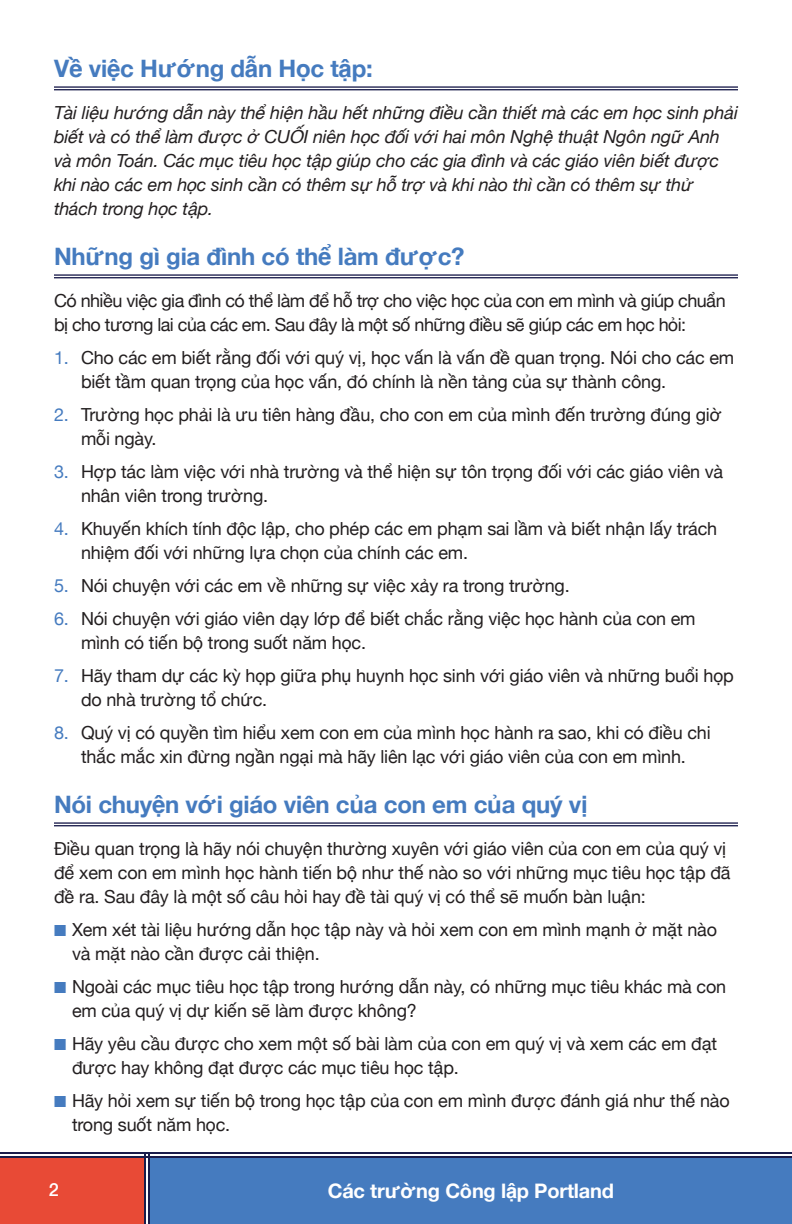
<style>
.page{position:relative;width:792px;height:1224px;background:#fff}
.page>*{position:absolute;margin:0;border:0;box-sizing:border-box;transform-origin:0 0}
.t1{font:700 24px "Helvetica Neue";letter-spacing:-.01em;color:#457bbf}
.t2{font:700 20px "Helvetica Neue";letter-spacing:-.01em;color:#fff}
.t3{font:18px/24px "Helvetica Neue";letter-spacing:-.01em;color:#231f20}
.t4{font:italic 18px/24px "Helvetica Neue";letter-spacing:-.01em;color:#231f20}
.t5{font:18px/24px "Helvetica Neue";letter-spacing:-.03em;color:#231f20}
.t6{font:500 18px "Helvetica Neue";color:#fff}
.s1{color:#457bbf}
</style>
<div class="page">
<div style="left:149px;top:1157px;width:643px;height:67px;background:#457bbf"></div>
<div style="left:0;top:1157px;width:145px;height:67px;background:#e84a36"></div>
<hr style="left:148px;top:1153px;width:2px;height:71px;background:#1a1c4b">
<hr style="left:144px;top:1153px;width:2px;height:71px;background:#1a1c4b">
<hr style="left:0;top:1152px;width:792px;height:2px;background:#1a1c4b">
<hr style="left:0;top:1156px;width:792px;height:2px;background:#1a1c4b">
<hr style="left:54px;top:86px;width:684px;height:2px;background:#1a1c4b">
<hr style="left:54px;top:89px;width:684px;height:1px;background:#1a1c4b">
<hr style="left:54px;top:274px;width:684px;height:2px;background:#1a1c4b">
<hr style="left:54px;top:277px;width:684px;height:1px;background:#1a1c4b">
<hr style="left:54px;top:822px;width:684px;height:2px;background:#1a1c4b">
<hr style="left:54px;top:825px;width:684px;height:1px;background:#1a1c4b">
<h1 class="t1" style="left:54px;top:50px;width:320px">Về việc Hướng dẫn Học tập:</h1>
<p class="t4" style="left:54px;top:102px;width:686px">Tài liệu hướng dẫn này thể hiện hầu hết những điều cần thiết mà các em học sinh phải biết và có thể làm được ở CUỐI niên học đối với hai môn Nghệ thuật Ngôn ngữ Anh và môn Toán. Các mục tiêu học tập giúp cho các gia đình và các giáo viên biết được khi nào các em học sinh cần có thêm sự hỗ trợ và khi nào thì cần có thêm sự thử thách trong học tập.</p>
<h1 class="t1" style="left:54px;top:238px;width:412px">Những gì gia đình có thể làm được?</h1>
<p class="t5" style="left:54px;top:290px;width:673px">Có nhiều việc gia đình có thể làm để hỗ trợ cho việc học của con em mình và giúp chuẩn bị cho tương lai của các em. Sau đây là một số những điều sẽ giúp các em học hỏi:</p>
<p class="t3" style="left:81px;top:347px;width:655px;text-indent:-27px"><span class="s1">1.</span> Cho các em biết rằng đối với quý vị, học vấn là vấn đề quan trọng. Nói cho các em biết tầm quan trọng của học vấn, đó chính là nền tảng của sự thành công.</p>
<p class="t3" style="left:81px;top:404px;width:642px;text-indent:-27px"><span class="s1">2.</span> Trường học phải là ưu tiên hàng đầu, cho con em của mình đến trường đúng giờ mỗi ngày.</p>
<p class="t3" style="left:81px;top:461px;width:644px;text-indent:-27px"><span class="s1">3.</span> Hợp tác làm việc với nhà trường và thể hiện sự tôn trọng đối với các giáo viên và nhân viên trong trường.</p>
<p class="t3" style="left:81px;top:518px;width:638px;text-indent:-27px"><span class="s1">4.</span> Khuyến khích tính độc lập, cho phép các em phạm sai lầm và biết nhận lấy trách nhiệm đối với những lựa chọn của chính các em.</p>
<p class="t3" style="left:54px;top:575px;width:517px"><span class="s1">5.</span> Nói chuyện với các em về những sự việc xảy ra trong trường.</p>
<p class="t3" style="left:81px;top:608px;width:616px;text-indent:-27px"><span class="s1">6.</span> Nói chuyện với giáo viên dạy lớp để biết chắc rằng việc học hành của con em mình có tiến bộ trong suốt năm học.</p>
<p class="t3" style="left:81px;top:665px;width:654px;text-indent:-27px"><span class="s1">7.</span> Hãy tham dự các kỳ họp giữa phụ huynh học sinh với giáo viên và những buổi họp do nhà trường tổ chức.</p>
<p class="t3" style="left:54px;top:722px;width:658px;text-align:center"><span class="s1">8.</span> Quý vị có quyền tìm hiểu xem con em của mình học hành ra sao, khi có điều chi thắc mắc xin đừng ngần ngại mà hãy liên lạc với giáo viên của con em mình.</p>
<h1 class="t1" style="left:54px;top:786px;width:535px">Nói chuyện với giáo viên của con em của quý vị</h1>
<p class="t3" style="left:54px;top:838px;width:678px">Điều quan trọng là hãy nói chuyện thường xuyên với giáo viên của con em của quý vị để xem con em mình học hành tiến bộ như thế nào so với những mục tiêu học tập đã đề ra. Sau đây là một số câu hỏi hay đề tài quý vị có thể sẽ muốn bàn luận:</p>
<p class="t3" style="left:72px;top:919px;width:647px;text-indent:-18px"><span class="s1">■</span> Xem xét tài liệu hướng dẫn học tập này và hỏi xem con em mình mạnh ở mặt nào và mặt nào cần được cải thiện.</p>
<p class="t3" style="left:72px;top:976px;width:656px;text-indent:-18px"><span class="s1">■</span> Ngoài các mục tiêu học tập trong hướng dẫn này, có những mục tiêu khác mà con em của quý vị dự kiến sẽ làm được không?</p>
<p class="t3" style="left:72px;top:1033px;width:647px;text-indent:-18px"><span class="s1">■</span> Hãy yêu cầu được cho xem một số bài làm của con em quý vị và xem các em đạt được hay không đạt được các mục tiêu học tập.</p>
<p class="t3" style="left:72px;top:1090px;width:659px;text-indent:-18px"><span class="s1">■</span> Hãy hỏi xem sự tiến bộ trong học tập của con em mình được đánh giá như thế nào trong suốt năm học.</p>
<p class="t2" style="left:328px;top:1176px;width:288px">Các trường Công lập Portland</p>
<p class="t6" style="left:49px;top:1175px;width:12px">2</p>
<p class="t2" style="left:359px;top:1176px;width:225px">Portla d Public Schools</p>
</div>
